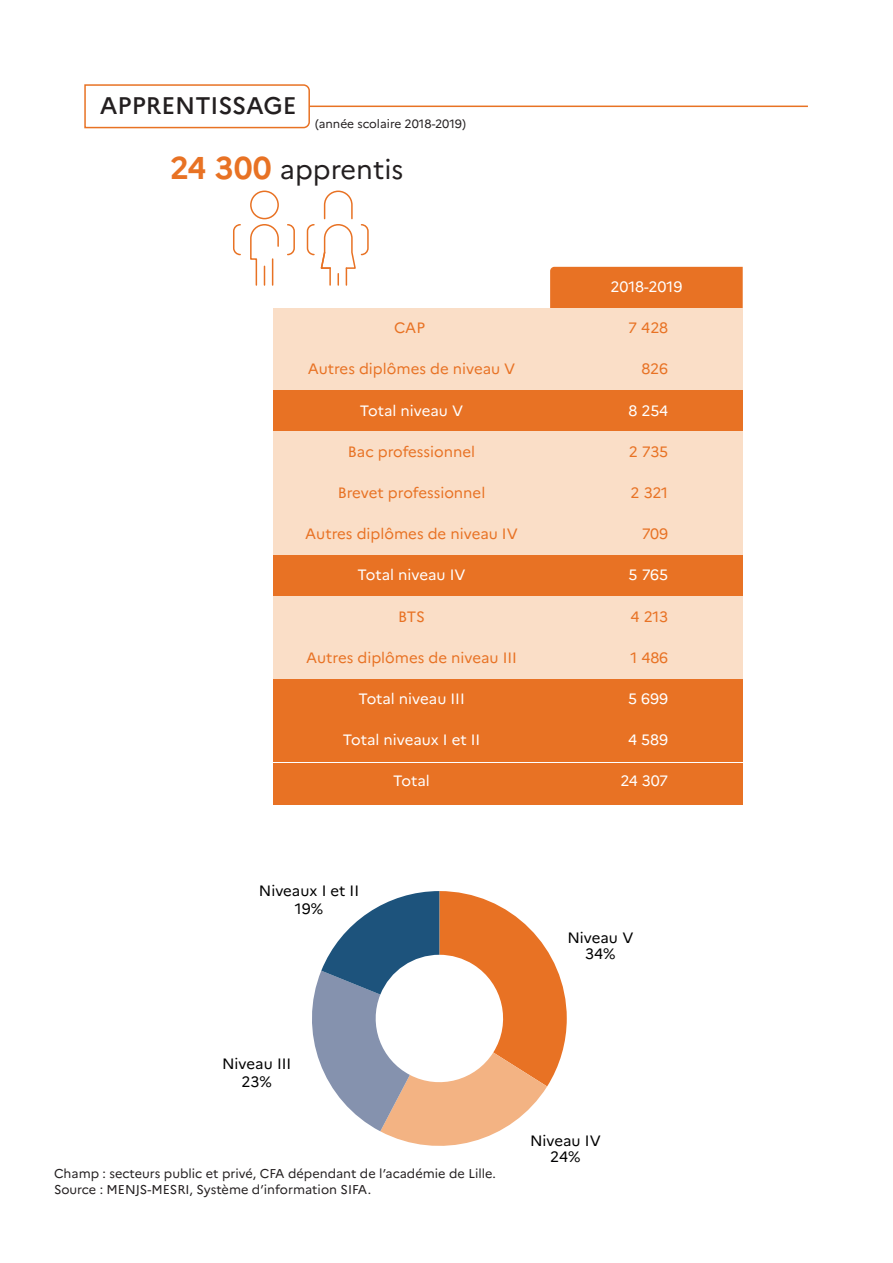
<style>
.page{position:relative;width:893px;height:1263px;background:#fff}
.page>*{position:absolute;margin:0;border:0;box-sizing:border-box;transform-origin:0 0}
.t1{font:27px "Marianne";color:#231f20}
.t2{font:500 24px "Marianne";color:#231f20}
.t3{font:15px "Marianne";color:#e87224}
.t4{font:15px "Marianne";color:#fff}
.t5{font:15px/16.5px "Marianne";color:#000001;text-align:center}
.t6{font:12.75px "Marianne";color:#231f20}
.t7{font:12px "Marianne";color:#231f20}
.s1{font-weight:700;font-size:31.5px;color:#e87224}
</style>
<div class="page">
<svg style="left:84px;top:84px;width:227px;height:45px"></svg>
<hr style="left:309px;top:106px;width:499px;height:1px;background:#e87224">
<div style="left:250px;top:191px;width:29px;height:28px;border:2px solid #e87224;border-radius:50%"></div>
<svg style="left:250px;top:224px;width:29px;height:62px"></svg>
<svg style="left:233px;top:224px;width:8px;height:32px"></svg>
<svg style="left:287px;top:224px;width:8px;height:32px"></svg>
<svg style="left:306px;top:190px;width:63px;height:95px"></svg>
<div style="left:550px;top:267px;width:193px;height:41px;background:#e87224"></div>
<div style="left:273px;top:308px;width:277px;height:41px;background:#fadec7"></div>
<div style="left:550px;top:308px;width:193px;height:41px;background:#fadec7"></div>
<div style="left:273px;top:349px;width:277px;height:41px;background:#fadec7"></div>
<div style="left:550px;top:349px;width:193px;height:41px;background:#fadec7"></div>
<div style="left:273px;top:390px;width:277px;height:42px;background:#e87224"></div>
<div style="left:550px;top:390px;width:193px;height:42px;background:#e87224"></div>
<div style="left:273px;top:432px;width:277px;height:41px;background:#fadec7"></div>
<div style="left:550px;top:432px;width:193px;height:41px;background:#fadec7"></div>
<div style="left:273px;top:473px;width:277px;height:41px;background:#fadec7"></div>
<div style="left:550px;top:473px;width:193px;height:41px;background:#fadec7"></div>
<div style="left:273px;top:514px;width:277px;height:41px;background:#fadec7"></div>
<div style="left:550px;top:514px;width:193px;height:41px;background:#fadec7"></div>
<div style="left:273px;top:555px;width:277px;height:41px;background:#e87224"></div>
<div style="left:550px;top:555px;width:193px;height:41px;background:#e87224"></div>
<div style="left:273px;top:596px;width:277px;height:42px;background:#fadec7"></div>
<div style="left:550px;top:596px;width:193px;height:42px;background:#fadec7"></div>
<div style="left:273px;top:638px;width:277px;height:41px;background:#fadec7"></div>
<div style="left:550px;top:638px;width:193px;height:41px;background:#fadec7"></div>
<div style="left:273px;top:679px;width:277px;height:41px;background:#e87224"></div>
<div style="left:550px;top:679px;width:193px;height:41px;background:#e87224"></div>
<div style="left:273px;top:720px;width:277px;height:41px;background:#e87224"></div>
<div style="left:550px;top:720px;width:193px;height:41px;background:#e87224"></div>
<div style="left:273px;top:763px;width:277px;height:41px;background:#e87224"></div>
<div style="left:550px;top:763px;width:193px;height:41px;background:#e87224"></div>
<svg style="left:312px;top:891px;width:255px;height:255px"></svg>
<p class="t2" style="left:100px;top:91px;width:198px">APPRENTISSAGE</p>
<p class="t7" style="left:315px;top:116px;width:152px">(année scolaire 2018-2019)</p>
<p class="t1" style="left:170px;top:153px;width:235px"><span class="s1">24 300</span> apprentis</p>
<p class="t4" style="left:610px;top:277px;width:74px">2018-2019</p>
<p class="t3" style="left:394px;top:319px;width:32px">CAP</p>
<p class="t3" style="left:628px;top:319px;width:42px">7 428</p>
<p class="t3" style="left:308px;top:360px;width:209px">Autres diplômes de niveau V</p>
<p class="t3" style="left:641px;top:360px;width:28px">826</p>
<p class="t4" style="left:360px;top:401px;width:105px">Total niveau V</p>
<p class="t4" style="left:629px;top:401px;width:41px">8 254</p>
<p class="t3" style="left:348px;top:442px;width:129px">Bac professionnel</p>
<p class="t3" style="left:629px;top:442px;width:41px">2 735</p>
<p class="t3" style="left:338px;top:483px;width:149px">Brevet professionnel</p>
<p class="t3" style="left:631px;top:483px;width:39px">2 321</p>
<p class="t3" style="left:305px;top:525px;width:214px">Autres diplômes de niveau IV</p>
<p class="t3" style="left:642px;top:525px;width:28px">709</p>
<p class="t4" style="left:358px;top:566px;width:109px">Total niveau IV</p>
<p class="t4" style="left:629px;top:566px;width:41px">5 765</p>
<p class="t3" style="left:398px;top:607px;width:28px">BTS</p>
<p class="t3" style="left:631px;top:607px;width:39px">4 213</p>
<p class="t3" style="left:306px;top:648px;width:212px">Autres diplômes de niveau III</p>
<p class="t3" style="left:630px;top:648px;width:39px">1 486</p>
<p class="t4" style="left:358px;top:689px;width:108px">Total niveau III</p>
<p class="t4" style="left:628px;top:689px;width:42px">5 699</p>
<p class="t4" style="left:343px;top:731px;width:139px">Total niveaux I et II</p>
<p class="t4" style="left:628px;top:731px;width:42px">4 589</p>
<p class="t4" style="left:393px;top:772px;width:38px">Total</p>
<p class="t4" style="left:621px;top:772px;width:49px">24 307</p>
<p class="t5" style="left:259px;top:881px;width:102px;line-height:18px">Niveaux I et II<br>19%</p>
<p class="t5" style="left:567px;top:929px;width:68px">Niveau V<br>34%</p>
<p class="t5" style="left:222px;top:1054px;width:71px;line-height:18px">Niveau III<br>23%</p>
<p class="t6" style="left:54px;top:1166px;width:444px">Champ : secteurs public et privé, CFA dépendant de l’académie de Lille.</p>
<p class="t6" style="left:54px;top:1181px;width:319px">Source : MENJS-MESRI, Système d’information SIFA.</p>
<p class="t5" style="left:530px;top:1132px;width:72px">Niveau IV<br>24%</p>
</div>
